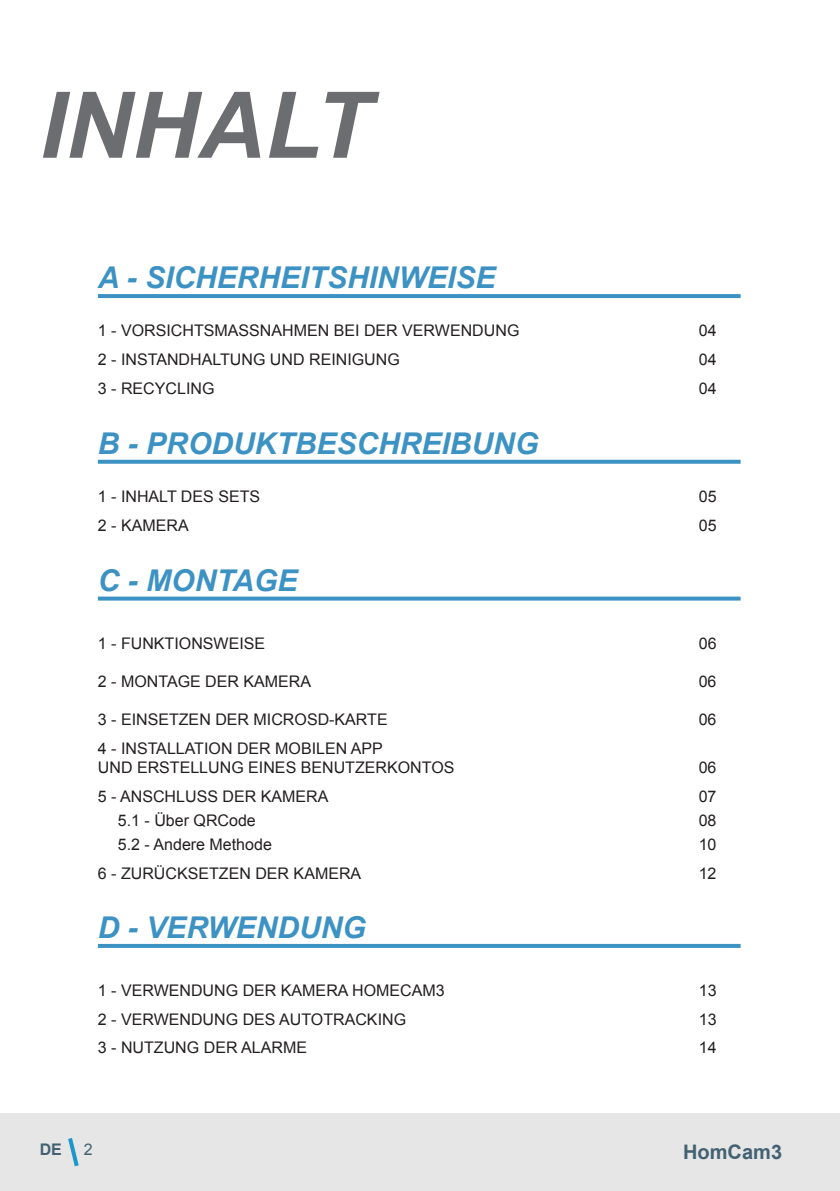
<style>
.page{position:relative;width:840px;height:1191px;background:#fff}
.page>*{position:absolute;margin:0;border:0;box-sizing:border-box;transform-origin:0 0}
.t1{font:italic 700 92px "Arial";color:#6c6d70}
.t2{font:italic 700 30px "Arial";color:#3c92c3}
.t3{font:700 20px "Arial";color:#436171}
.t4{font:16px/19.2px "Arial";color:#231f20}
.t5{font:700 16px "Arial";color:#436171}
.t6{font:16px "Arial";color:#436171}
</style>
<div class="page">
<div style="left:0;top:1113px;width:839px;height:78px;background:#e6e6e7"></div>
<svg style="left:68px;top:1138px;width:11px;height:29px"></svg>
<svg style="left:98px;top:294px;width:642px;height:4px;background:#3f94c4"></svg>
<svg style="left:98px;top:460px;width:642px;height:4px;background:#4898c6"></svg>
<svg style="left:98px;top:596px;width:642px;height:4px;background:#58a2cb"></svg>
<svg style="left:98px;top:944px;width:642px;height:4px;background:#3f94c4"></svg>
<h1 class="t1" style="left:40px;top:66px;width:332px">INHALT</h1>
<h2 class="t2" style="left:98px;top:258px;width:399px">A - SICHERHEITSHINWEISE</h2>
<p class="t4" style="left:98px;top:321px;width:423px">1 - VORSICHTSMASSNAHMEN BEI DER VERWENDUNG</p>
<p class="t4" style="left:698px;top:321px;width:19px">04</p>
<p class="t4" style="left:98px;top:350px;width:303px">2 - INSTANDHALTUNG UND REINIGUNG</p>
<p class="t4" style="left:698px;top:350px;width:19px">04</p>
<p class="t4" style="left:98px;top:379px;width:118px">3 - RECYCLING</p>
<p class="t4" style="left:698px;top:379px;width:19px">04</p>
<h2 class="t2" style="left:98px;top:424px;width:441px">B - PRODUKTBESCHREIBUNG</h2>
<p class="t4" style="left:98px;top:487px;width:164px">1 - INHALT DES SETS</p>
<p class="t4" style="left:698px;top:487px;width:19px">05</p>
<p class="t4" style="left:98px;top:516px;width:92px">2 - KAMERA</p>
<p class="t4" style="left:698px;top:516px;width:19px">05</p>
<h2 class="t2" style="left:98px;top:561px;width:201px">C - MONTAGE</h2>
<p class="t4" style="left:98px;top:633px;width:169px">1 - FUNKTIONSWEISE</p>
<p class="t4" style="left:698px;top:633px;width:19px">06</p>
<p class="t4" style="left:98px;top:672px;width:215px">2 - MONTAGE DER KAMERA</p>
<p class="t4" style="left:698px;top:672px;width:19px">06</p>
<p class="t4" style="left:98px;top:710px;width:291px">3 - EINSETZEN DER MICROSD-KARTE</p>
<p class="t4" style="left:698px;top:710px;width:19px">06</p>
<p class="t4" style="left:98px;top:739px;width:358px">4 - INSTALLATION DER MOBILEN APP<br>UND ERSTELLUNG EINES BENUTZERKONTOS</p>
<p class="t4" style="left:698px;top:758px;width:19px">06</p>
<p class="t4" style="left:98px;top:787px;width:232px">5 - ANSCHLUSS DER KAMERA</p>
<p class="t4" style="left:698px;top:787px;width:19px">07</p>
<p class="t4" style="left:118px;top:811px;width:139px">5.1 - Über QRCode</p>
<p class="t4" style="left:698px;top:811px;width:19px">08</p>
<p class="t4" style="left:118px;top:835px;width:155px">5.2 - Andere Methode</p>
<p class="t4" style="left:698px;top:835px;width:19px">10</p>
<p class="t4" style="left:98px;top:864px;width:265px">6 - ZURÜCKSETZEN DER KAMERA</p>
<p class="t4" style="left:698px;top:864px;width:19px">12</p>
<h2 class="t2" style="left:98px;top:908px;width:269px">D - VERWENDUNG</h2>
<p class="t4" style="left:98px;top:980px;width:348px">1 - VERWENDUNG DER KAMERA HOMECAM3</p>
<p class="t4" style="left:698px;top:980px;width:19px">13</p>
<p class="t4" style="left:98px;top:1009px;width:309px">2 - VERWENDUNG DES AUTOTRACKING</p>
<p class="t4" style="left:698px;top:1009px;width:19px">13</p>
<p class="t4" style="left:98px;top:1038px;width:210px">3 - NUTZUNG DER ALARME</p>
<p class="t4" style="left:698px;top:1038px;width:19px">14</p>
<p class="t5" style="left:40px;top:1138px;width:24px">DE</p>
<p class="t6" style="left:84px;top:1139px;width:10px">2</p>
<p class="t3" style="left:682px;top:1138px;width:100px">HomCam3</p>
</div>
